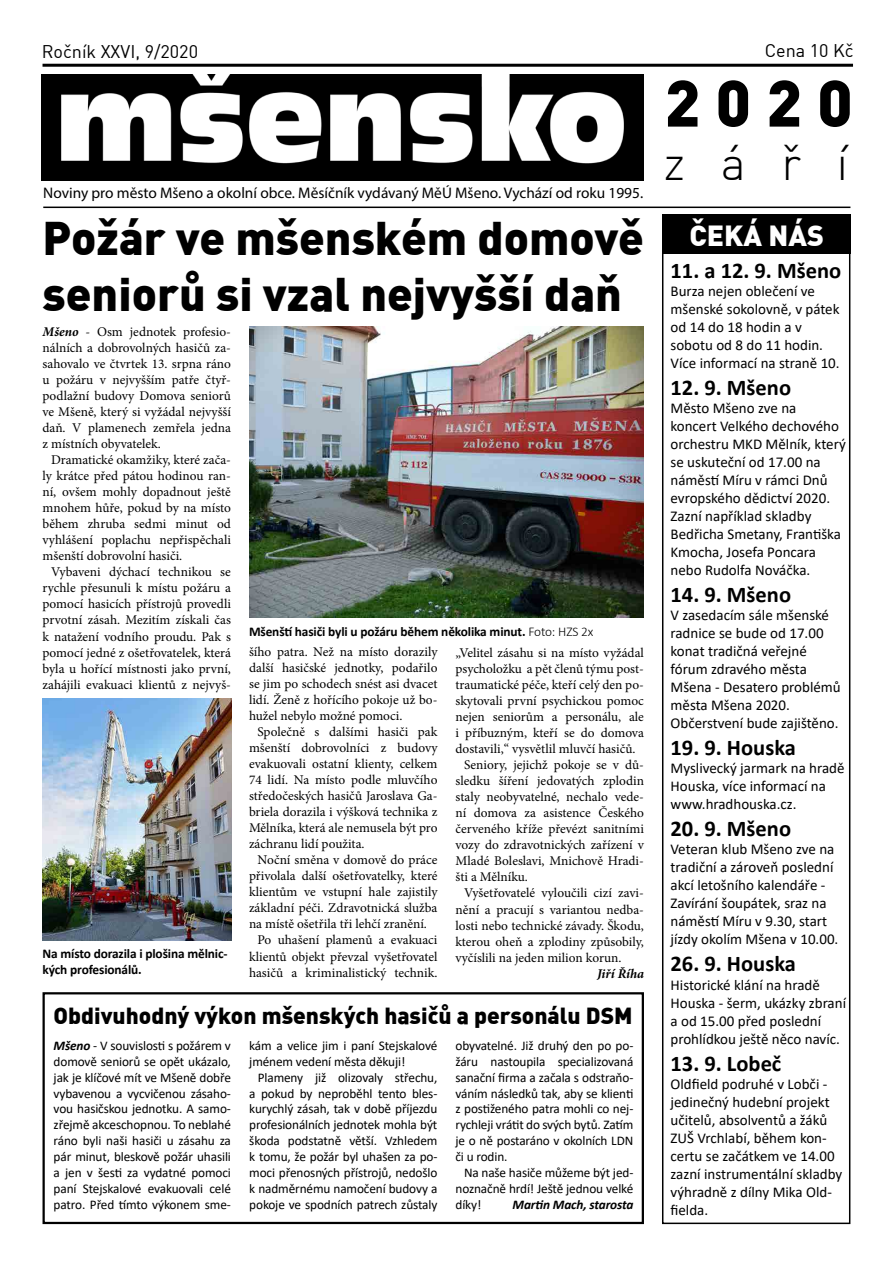
<style>
.page{position:relative;width:893px;height:1263px;background:#fff}
.page>*{position:absolute;margin:0;border:0;box-sizing:border-box;transform-origin:0 0}
.t1{font:900 64.5px "Unient DINCE";color:#000}
.t2{font:300 48px "Unient DINCE";color:#000}
.t3{font:900 46.2px/55.5px "Unient DINCE";color:#000}
.t4{font:900 28.5px "Unient DINCE";color:#fff}
.t5{font:900 22.8px "Unient DINCE";color:#000}
.t6{font:700 22.5px "Calibri";color:#000}
.t7{font:18px "Unient DINCE";color:#000}
.t8{font:15.3px "Myriad Pro";color:#000}
.t9{font:15px/18px "Calibri";color:#000}
.t10{font:13.35px/16px "Minion Pro";color:#000;text-align:justify}
.t11{font:13.35px/15.9px "Calibri";letter-spacing:-.01em;color:#000;text-align:justify}
.t12{font:700 13.35px/16px "Calibri";letter-spacing:-.01em;color:#000}
.t13{font:italic 700 13.35px "Calibri";letter-spacing:-.01em;color:#000}
.t14{font:italic 700 13.35px "Minion Pro";letter-spacing:-.005em;color:#000}
.s1{font-weight:700;font-style:italic}
.s2{font-weight:300}
</style>
<div class="page">
<hr style="left:43px;top:64px;width:810px;height:3px;background:#000">
<hr style="left:43px;top:207px;width:807px;height:1px;background:#000">
<img style="left:42px;top:74px;width:602px;height:106px">
<img style="left:249px;top:326px;width:395px;height:292px">
<div style="left:662px;top:214px;width:188px;height:39px;background:#000"></div>
<div style="left:662px;top:249px;width:188px;height:975px;border:2px solid #000"></div>
<img style="left:43px;top:698px;width:188px;height:243px">
<div style="left:43px;top:992px;width:601px;height:232px;border:2px solid #000"></div>
<h3 class="t7" style="left:42px;top:40px;width:158px">Ročník XXVI, 9/2020</h3>
<h3 class="t7" style="left:765px;top:39px;width:90px">Cena 10 Kč</h3>
<p class="t8" style="left:43px;top:183px;width:601px">Noviny pro město Mšeno a okolní obce. Měsíčník vydávaný MěÚ Mšeno. Vychází od roku 1995.</p>
<h3 class="t3" style="left:43px;top:208px;width:603px">Požár ve mšenském domově seniorů si vzal nejvyšší daň</h3>
<p class="t10" style="left:43px;top:324px;width:190px"><span class="s1">Mšeno</span> - Osm jednotek profesio&shy;nálních a dobrovolných hasičů za&shy;sahovalo ve čtvrtek 13. srpna ráno u požáru v nejvyšším patře čtyř&shy;podlažní budovy Domova seniorů ve Mšeně, který si vyžádal nejvyšší daň. V plamenech zemřela jedna z místních obyvatelek.</p>
<p class="t10" style="left:43px;top:452px;width:190px;text-indent:9px">Dramatické okamžiky, které zača&shy;ly krátce před pátou hodinou ran&shy;ní, ovšem mohly dopadnout ještě mnohem hůře, pokud by na místo během zhruba sedmi minut od vyhlášení poplachu nepřispěchali mšenští dobrovolní hasiči.</p>
<p class="t10" style="left:43px;top:564px;width:190px;text-indent:9px">Vybaveni dýchací technikou se rychle přesunuli k místu požáru a pomocí hasicích přístrojů provedli prvotní zásah. Mezitím získali čas k natažení vodního proudu. Pak s pomocí jedné z ošetřovatelek, která byla u hořící místnosti jako první, zahájili evakuaci klientů z nejvyš-</p>
<p class="t12" style="left:249px;top:623px;width:346px">Mšenští hasiči byli u požáru během několika minut. <span class="s2">Foto: HZS 2x</span></p>
<p class="t10" style="left:249px;top:644px;width:190px">šího patra. Než na místo dorazily další hasičské jednotky, podařilo se jim po schodech snést asi dvacet lidí. Ženě z hořícího pokoje už bo&shy;hužel nebylo možné pomoci.</p>
<p class="t10" style="left:249px;top:724px;width:190px;text-indent:9px">Společně s dalšími hasiči pak mšenští dobrovolníci z budovy evakuovali ostatní klienty, celkem 74 lidí. Na místo podle mluvčího středočeských hasičů Jaroslava Ga&shy;briela dorazila i výšková technika z Mělníka, která ale nemusela být pro záchranu lidí použita.</p>
<p class="t10" style="left:257px;top:852px;width:181px">Noční směna v domově do práce</p>
<p class="t10" style="left:249px;top:868px;width:190px">přivolala další ošetřovatelky, které</p>
<p class="t10" style="left:249px;top:884px;width:190px">klientům ve vstupní hale zajistily</p>
<p class="t10" style="left:249px;top:900px;width:190px">základní péči. Zdravotnická služba</p>
<p class="t10" style="left:249px;top:916px;width:179px">na místě ošetřila tři lehčí zranění.</p>
<p class="t10" style="left:257px;top:932px;width:181px">Po uhašení plamenů a evakuaci</p>
<p class="t10" style="left:249px;top:948px;width:190px">klientů objekt převzal vyšetřovatel</p>
<p class="t10" style="left:249px;top:964px;width:190px">hasičů a kriminalistický technik.</p>
<p class="t10" style="left:455px;top:645px;width:190px">„Velitel zásahu si na místo vyžádal</p>
<p class="t10" style="left:455px;top:661px;width:190px">psycholožku a pět členů týmu post-</p>
<p class="t10" style="left:455px;top:677px;width:190px">traumatické péče, kteří celý den po-</p>
<p class="t10" style="left:455px;top:693px;width:190px">skytovali první psychickou pomoc</p>
<p class="t10" style="left:455px;top:709px;width:190px">nejen seniorům a personálu, ale</p>
<p class="t10" style="left:455px;top:725px;width:190px">i příbuzným, kteří se do domova</p>
<p class="t10" style="left:455px;top:741px;width:182px">dostavili,“ vysvětlil mluvčí hasičů.</p>
<p class="t10" style="left:464px;top:757px;width:181px">Seniory, jejichž pokoje se v dů-</p>
<p class="t10" style="left:455px;top:773px;width:190px">sledku šíření jedovatých zplodin</p>
<p class="t10" style="left:455px;top:789px;width:190px">staly neobyvatelné, nechalo vede-</p>
<p class="t10" style="left:455px;top:805px;width:190px">ní domova za asistence Českého</p>
<p class="t10" style="left:455px;top:821px;width:190px">červeného kříže převézt sanitními</p>
<p class="t10" style="left:455px;top:837px;width:190px">vozy do zdravotnických zařízení v</p>
<p class="t10" style="left:455px;top:853px;width:190px">Mladé Boleslavi, Mnichově Hradi-</p>
<p class="t10" style="left:455px;top:869px;width:74px">šti a Mělníku.</p>
<p class="t10" style="left:464px;top:885px;width:181px">Vyšetřovatelé vyloučili cizí zavi-</p>
<p class="t10" style="left:455px;top:901px;width:190px">nění a pracují s variantou nedba-</p>
<p class="t10" style="left:455px;top:917px;width:190px">losti nebo technické závady. Škodu,</p>
<p class="t10" style="left:455px;top:933px;width:190px">kterou oheň a zplodiny způsobily,</p>
<p class="t10" style="left:455px;top:949px;width:168px">vyčíslili na jeden milion korun.</p>
<p class="t14" style="left:597px;top:964px;width:48px">Jiří Říha</p>
<p class="t12" style="left:43px;top:946px;width:186px">Na místo dorazila i plošina mělnic&shy;kých profesionálů.</p>
<h3 class="t5" style="left:54px;top:1000px;width:580px">Obdivuhodný výkon mšenských hasičů a personálu DSM</h3>
<p class="t11" style="left:54px;top:1037px;width:179px"><span class="s1">Mšeno</span> - V souvislosti s požárem v domově seniorů se opět ukázalo, jak je klíčové mít ve Mšeně dobře vybavenou a vycvičenou zásaho&shy;vou hasičskou jednotku. A samo&shy;zřejmě akceschopnou. To neblahé ráno byli naši hasiči u zásahu za pár minut, bleskově požár uhasili a jen v šesti za vydatné pomoci paní Stejskalové evakuovali celé patro. Před tímto výkonem sme-</p>
<p class="t11" style="left:249px;top:1037px;width:190px">kám a velice jim i paní Stejskalové jménem vedení města děkuji!</p>
<p class="t11" style="left:455px;top:1037px;width:179px">obyvatelné. Již druhý den po po&shy;žáru nastoupila specializovaná sanační firma a začala s odstraňo&shy;váním následků tak, aby se klienti z postiženého patra mohli co nej&shy;rychleji vrátit do svých bytů. Zatím je o ně postaráno v okolních LDN či u rodin.</p>
<p class="t11" style="left:455px;top:1164px;width:179px;text-indent:9px">Na naše hasiče můžeme být jed&shy;noznačně hrdí! Ještě jednou velké díky!</p>
<p class="t11" style="left:249px;top:1069px;width:190px;text-indent:9px">Plameny již olizovaly střechu, a pokud by neproběhl tento bles&shy;kurychlý zásah, tak v době příjezdu profesionálních jednotek mohla být škoda podstatně větší. Vzhledem k tomu, že požár byl uhašen za po&shy;moci přenosných přístrojů, nedošlo k nadměrnému namočení budovy a pokoje ve spodních patrech zůstaly</p>
<p class="t13" style="left:513px;top:1195px;width:122px">Martin Mach, starosta</p>
<h1 class="t1" style="left:664px;top:59px;width:190px">2 0 2 0</h1>
<h2 class="t2" style="left:663px;top:133px;width:186px">září</h2>
<h3 class="t4" style="left:690px;top:216px;width:136px">ČEKÁ NÁS</h3>
<h3 class="t6" style="left:670px;top:255px;width:172px">11. a 12. 9. Mšeno</h3>
<p class="t9" style="left:670px;top:282px;width:171px">Burza nejen oblečení ve mšenské sokolovně, v pátek od 14 do 18 hodin a v sobotu od 8 do 11 hodin.<br>Více informací na straně 10.</p>
<h3 class="t6" style="left:670px;top:372px;width:122px">12. 9. Mšeno</h3>
<p class="t9" style="left:670px;top:399px;width:177px">Město Mšeno zve na koncert Velkého dechového orchestru MKD Mělník, který se uskuteční od 17.00 na náměstí Míru v rámci Dnů evropského dědictví 2020.<br>Zazní například skladby<br>Bedřicha Smetany, Františka<br>Kmocha, Josefa Poncara nebo Rudolfa Nováčka.</p>
<h3 class="t6" style="left:670px;top:579px;width:122px">14. 9. Mšeno</h3>
<p class="t9" style="left:670px;top:606px;width:172px">V zasedacím sále mšenské radnice se bude od 17.00 konat tradičná veřejné fórum zdravého města<br>Mšena - Desatero problémů města Mšena 2020.<br>Občerstvení bude zajištěno.</p>
<h3 class="t6" style="left:670px;top:732px;width:127px">19. 9. Houska</h3>
<p class="t9" style="left:670px;top:759px;width:176px">Myslivecký jarmark na hradě<br>Houska, více informací na www.hradhouska.cz.</p>
<h3 class="t6" style="left:670px;top:813px;width:122px">20. 9. Mšeno</h3>
<p class="t9" style="left:670px;top:840px;width:169px">Veteran klub Mšeno zve na tradiční a zároveň poslední akcí letošního kalendáře -<br>Zavírání šoupátek, sraz na náměstí Míru v 9.30, start jízdy okolím Mšena v 10.00.</p>
<h3 class="t6" style="left:670px;top:948px;width:127px">26. 9. Houska</h3>
<p class="t9" style="left:670px;top:975px;width:177px">Historické klání na hradě<br>Houska - šerm, ukázky zbraní a od 15.00 před poslední prohlídkou ještě něco navíc.</p>
<h3 class="t6" style="left:670px;top:1047px;width:112px">13. 9. Lobeč</h3>
<p class="t9" style="left:670px;top:1074px;width:173px">Oldfield podruhé v Lobči - jedinečný hudební projekt učitelů, absolventů a žáků<br>ZUŠ Vrchlabí, během kon&shy;certu se začátkem ve 14.00 zazní instrumentální skladby výhradně z dílny Mika Old&shy;fielda.</p>
</div>
